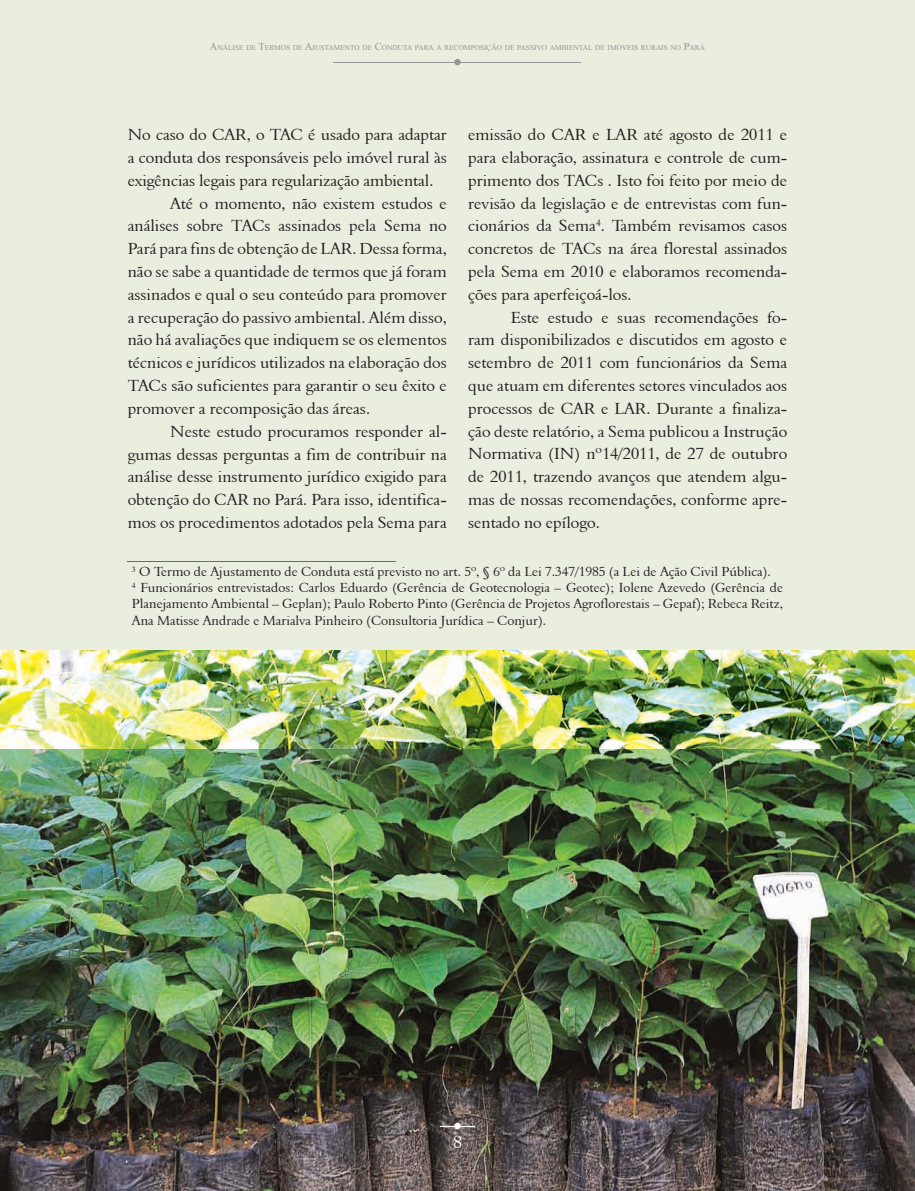
<style>
.page{position:relative;width:915px;height:1191px;background:#fff}
.page>*{position:absolute;margin:0;border:0;box-sizing:border-box;transform-origin:0 0}
.t1{font:18px "Aldine 401 BT Roman A";color:#fff}
.t2{font:16.5px/22.8px "Aldine 401 BT Roman A";color:#231f20;text-align:justify}
.t3{font:13.5px/16.2px "Aldine 401 BT Roman A";color:#231f20}
.t4{font:7.35px "Times New Roman";color:#939598}
.s1{font-size:10.5px}
</style>
<div class="page">
<div style="left:0;top:0;width:914px;height:1191px;background:#eaeede"></div>
<img style="left:0;top:651px;width:914px;height:540px">
<svg style="left:454px;top:59px;width:6px;height:6px"></svg>
<hr style="left:333px;top:62px;width:248px;height:1px;background:#939598">
<svg style="left:454px;top:1123px;width:6px;height:6px"></svg>
<hr style="left:440px;top:1125px;width:34px;height:1px;background:#fff">
<hr style="left:128px;top:561px;width:267px;height:1px;background:#6a7d14">
<p class="t4" style="left:210px;top:42px;width:496px"><span class="s1">A</span>NÁLISE DE <span class="s1">T</span>ERMOS DE <span class="s1">A</span>JUSTAMENTO DE <span class="s1">C</span>ONDUTA PARA A RECOMPOSIÇÃO DE PASSIVO AMBIENTAL DE IMÓVEIS RURAIS NO <span class="s1">P</span>ARÁ</p>
<p class="t2" style="left:128px;top:123px;width:320px">No caso do CAR, o TAC é usado para adaptar</p>
<p class="t2" style="left:128px;top:146px;width:320px">a conduta dos responsáveis pelo imóvel rural às</p>
<p class="t2" style="left:128px;top:169px;width:307px">exigências legais para regularização ambiental.</p>
<p class="t2" style="left:170px;top:191px;width:278px">Até o momento, não existem estudos e</p>
<p class="t2" style="left:128px;top:214px;width:320px">análises sobre TACs assinados pela Sema no</p>
<p class="t2" style="left:128px;top:237px;width:320px">Pará para fins de obtenção de LAR. Dessa forma,</p>
<p class="t2" style="left:128px;top:260px;width:320px">não se sabe a quantidade de termos que já foram</p>
<p class="t2" style="left:128px;top:283px;width:320px">assinados e qual o seu conteúdo para promover</p>
<p class="t2" style="left:128px;top:305px;width:320px">a recuperação do passivo ambiental. Além disso,</p>
<p class="t2" style="left:128px;top:328px;width:320px">não há avaliações que indiquem se os elementos</p>
<p class="t2" style="left:128px;top:351px;width:320px">técnicos e jurídicos utilizados na elaboração dos</p>
<p class="t2" style="left:128px;top:374px;width:320px">TACs são suficientes para garantir o seu êxito e</p>
<p class="t2" style="left:128px;top:397px;width:244px">promover a recomposição das áreas.</p>
<p class="t2" style="left:170px;top:419px;width:278px">Neste estudo procuramos responder al-</p>
<p class="t2" style="left:128px;top:442px;width:320px">gumas dessas perguntas a fim de contribuir na</p>
<p class="t2" style="left:128px;top:465px;width:320px">análise desse instrumento jurídico exigido para</p>
<p class="t2" style="left:128px;top:488px;width:320px">obtenção do CAR no Pará. Para isso, identifica-</p>
<p class="t2" style="left:128px;top:511px;width:320px">mos os procedimentos adotados pela Sema para</p>
<p class="t2" style="left:468px;top:123px;width:320px">emissão do CAR e LAR até agosto de 2011 e para elaboração, assinatura e controle de cum&shy;primento dos TACs . Isto foi feito por meio de revisão da legislação e de entrevistas com fun&shy;cionários da Sema<sup>4</sup>. Também revisamos casos concretos de TACs na área florestal assinados pela Sema em 2010 e elaboramos recomenda&shy;ções para aperfeiçoá-los.</p>
<p class="t2" style="left:468px;top:305px;width:320px;text-indent:43px">Este estudo e suas recomendações fo&shy;ram disponibilizados e discutidos em agosto e setembro de 2011 com funcionários da Sema que atuam em diferentes setores vinculados aos processos de CAR e LAR. Durante a finaliza&shy;ção deste relatório, a Sema publicou a Instrução Normativa (IN) nº14/2011, de 27 de outubro de 2011, trazendo avanços que atendem algu&shy;mas de nossas recomendações, conforme apre&shy;sentado no epílogo.</p>
<p class="t3" style="left:132px;top:563px;width:652px"><sup>3</sup> O Termo de Ajustamento de Conduta está previsto no art. 5º, § 6º da Lei 7.347/1985 (a Lei de Ação Civil Pública).<br><sup>4</sup> Funcionários entrevistados: Carlos Eduardo (Gerência de Geotecnologia – Geotec); Iolene Azevedo (Gerência de Planejamento Ambiental – Geplan); Paulo Roberto Pinto (Gerência de Projetos Agroflorestais – Gepaf); Rebeca Reitz, Ana Matisse Andrade e Marialva Pinheiro (Consultoria Jurídica – Conjur).</p>
<p class="t1" style="left:453px;top:1131px;width:10px">8</p>
</div>
